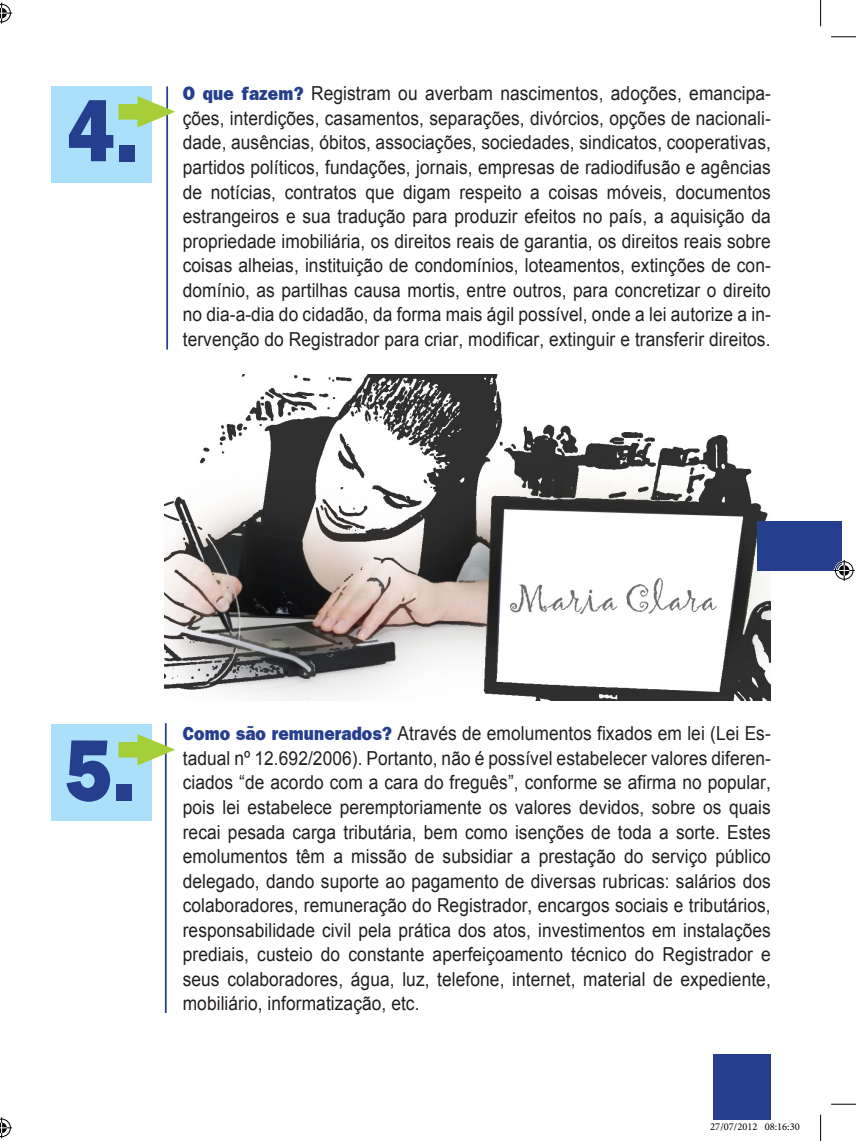
<style>
.page{position:relative;width:856px;height:1141px;background:#fff}
.page>*{position:absolute;margin:0;border:0;box-sizing:border-box;transform-origin:0 0}
.texto_cartorio_estil{font:87.5px "Frankfurt Gothic Heavy Plain";color:#253f8e;scale:.9 1}
.texto_cartorio_estil-2{font:19.25px/24.5px "Arial";letter-spacing:.005em;color:#231f20;text-align:justify;scale:.9 1}
.t1{font:10.5px "Minion Pro";color:#000}
.s1{font-family:"Frankfurt Gothic Heavy Plain";color:#253f8e}
</style>
<div class="page">
<img style="left:165px;top:374px;width:606px;height:326px">
<hr style="left:166px;top:86px;width:2px;height:263px;background:#253f8e">
<div style="left:51px;top:86px;width:101px;height:97px;background:#aae0f9"></div>
<svg style="left:118px;top:96px;width:57px;height:31px"></svg>
<hr style="left:165px;top:723px;width:2px;height:289px;background:#253f8e">
<div style="left:757px;top:520px;width:84px;height:50px;background:#253f8e"></div>
<div style="left:713px;top:1054px;width:58px;height:65px;background:#253f8e"></div>
<div style="left:51px;top:724px;width:101px;height:96px;background:#aae0f9"></div>
<svg style="left:118px;top:733px;width:57px;height:32px"></svg>
<svg style="left:831px;top:36px;width:25px;height:1px"></svg>
<svg style="left:831px;top:1103px;width:25px;height:1px"></svg>
<svg style="left:820px;top:0;width:1px;height:26px"></svg>
<svg style="left:820px;top:1114px;width:1px;height:26px"></svg>
<svg style="left:0;top:2px;width:12px;height:22px"></svg>
<svg style="left:0;top:1117px;width:12px;height:22px"></svg>
<svg style="left:833px;top:560px;width:21px;height:21px"></svg>
<p class="texto_cartorio_estil" style="left:67px;top:79px;width:81px">4.</p>
<p class="texto_cartorio_estil-2" style="left:183px;top:82px;width:655px"><span class="s1">O que fazem?</span> Registram ou averbam nascimentos, adoções, emancipa&shy;ções, interdições, casamentos, separações, divórcios, opções de nacionali&shy;dade, ausências, óbitos, associações, sociedades, sindicatos, cooperativas, partidos políticos, fundações, jornais, empresas de radiodifusão e agências de notícias, contratos que digam respeito a coisas móveis, documentos estrangeiros e sua tradução para produzir efeitos no país, a aquisição da propriedade imobiliária, os direitos reais de garantia, os direitos reais sobre coisas alheias, instituição de condomínios, loteamentos, extinções de con&shy;domínio, as partilhas causa mortis, entre outros, para concretizar o direito no dia-a-dia do cidadão, da forma mais ágil possível, onde a lei autorize a in&shy;tervenção do Registrador para criar, modificar, extinguir e transferir direitos.</p>
<p class="texto_cartorio_estil" style="left:65px;top:718px;width:81px">5.</p>
<p class="texto_cartorio_estil-2" style="left:183px;top:721px;width:655px"><span class="s1">Como são remunerados?</span> Através de emolumentos fixados em lei (Lei Es&shy;tadual nº 12.692/2006). Portanto, não é possível estabelecer valores diferen&shy;ciados “de acordo com a cara do freguês”, conforme se afirma no popular, pois lei estabelece peremptoriamente os valores devidos, sobre os quais recai pesada carga tributária, bem como isenções de toda a sorte. Estes emolumentos têm a missão de subsidiar a prestação do serviço público delegado, dando suporte ao pagamento de diversas rubricas: salários dos colaboradores, remuneração do Registrador, encargos sociais e tributários, responsabilidade civil pela prática dos atos, investimentos em instalações prediais, custeio do constante aperfeiçoamento técnico do Registrador e seus colaboradores, água, luz, telefone, internet, material de expediente, mobiliário, informatização, etc.</p>
<p class="t1" style="left:710px;top:1119px;width:91px">27/07/2012 08:16:30</p>
</div>
